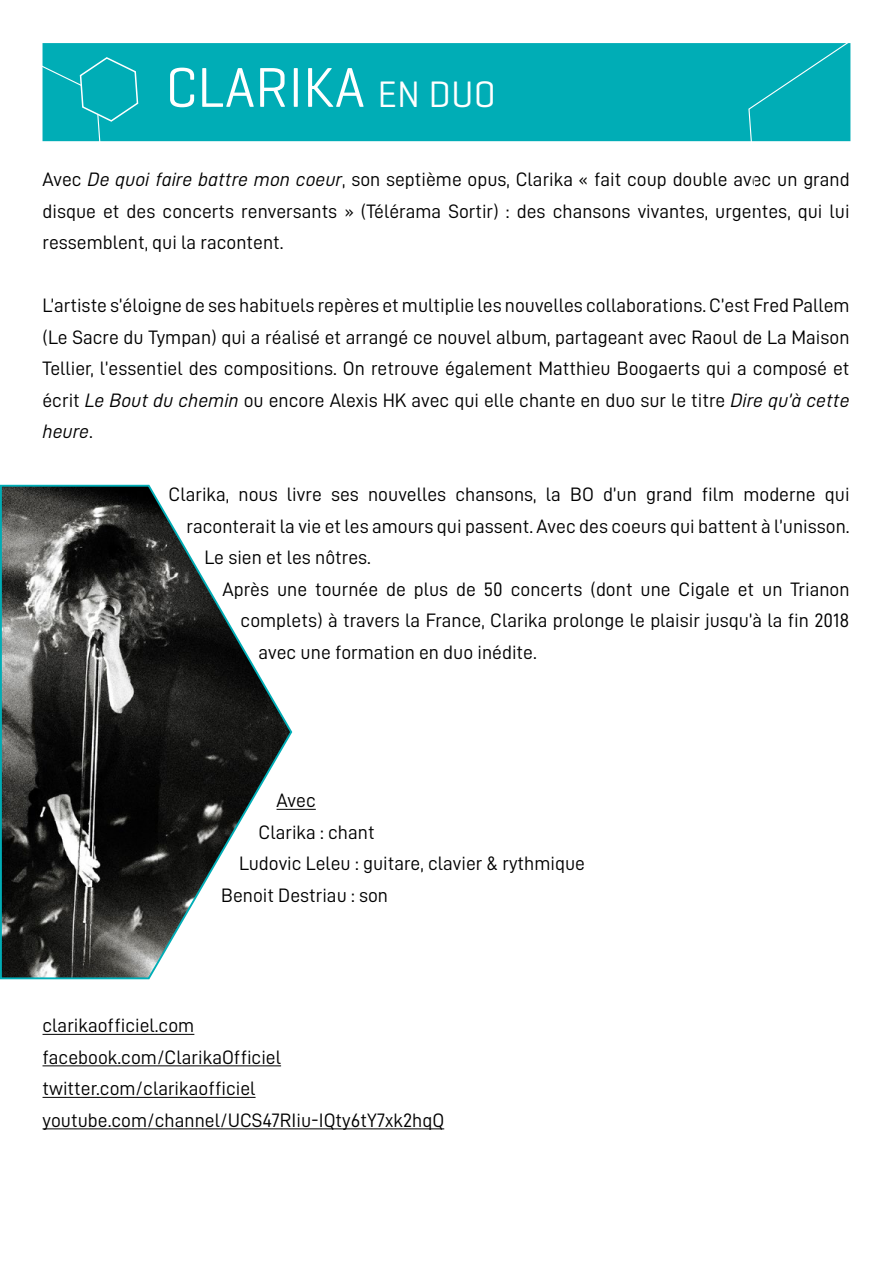
<style>
.page{position:relative;width:893px;height:1263px;background:#fff}
.page>*{position:absolute;margin:0;border:0;box-sizing:border-box;transform-origin:0 0}
.t1{font:57px "Geogrotesque";color:#fff}
.t2{font:19.5px/31.5px "D DIN";color:#000;text-align:justify}
.t3{font:19.5px "D DIN Italic";color:#000}
.s1{font-size:37.5px}
.s2{font-family:"D DIN Italic"}
.s3{font-family:"D DIN"}
</style>
<div class="page">
<div style="left:53px;top:54px;width:787px;height:77px;background:#00adb6"></div>
<div style="left:43px;top:43px;width:807px;height:98px;border:21px solid #00adb6"></div>
<svg style="left:42px;top:43px;width:97px;height:99px"></svg>
<hr style="left:277px;top:809px;width:39px;height:1px;background:#000">
<hr style="left:43px;top:1034px;width:151px;height:1px;background:#000">
<hr style="left:43px;top:1065px;width:238px;height:1px;background:#000">
<hr style="left:43px;top:1097px;width:213px;height:1px;background:#000">
<hr style="left:43px;top:1128px;width:401px;height:1px;background:#000">
<svg style="left:0;top:484px;width:294px;height:496px"></svg>
<svg style="left:748px;top:43px;width:103px;height:99px"></svg>
<h1 class="t1" style="left:166px;top:52px;width:332px">CLARIKA <span class="s1">EN DUO</span></h1>
<p class="t2" style="left:43px;top:163px;width:809px">Avec <span class="s2">De quoi faire battre mon coeur</span>, son septième opus, Clarika « fait coup double avec un grand disque et des concerts renversants » (Télérama Sortir) : des chansons vivantes, urgentes, qui lui ressemblent, qui la racontent.</p>
<p class="t2" style="left:43px;top:289px;width:809px">L’artiste s’éloigne de ses habituels repères et multiplie les nouvelles collaborations. C’est Fred Pallem (Le Sacre du Tympan) qui a réalisé et arrangé ce nouvel album, partageant avec Raoul de La Maison Tellier, l’essentiel des compositions. On retrouve également Matthieu Boogaerts qui a composé et écrit <span class="s2">Le Bout du chemin</span> ou encore Alexis HK avec qui elle chante en duo sur le titre <span class="s2">Dire qu’à cette</span></p>
<p class="t3" style="left:43px;top:421px;width:52px">heure<span class="s3">.</span></p>
<p class="t2" style="left:169px;top:478px;width:683px">Clarika, nous livre ses nouvelles chansons, la BO d’un grand film moderne qui</p>
<p class="t2" style="left:187px;top:510px;width:665px">raconterait la vie et les amours qui passent. Avec des coeurs qui battent à l’unisson.</p>
<p class="t2" style="left:205px;top:541px;width:168px">Le sien et les nôtres.</p>
<p class="t2" style="left:223px;top:573px;width:628px">Après une tournée de plus de 50 concerts (dont une Cigale et un Trianon</p>
<p class="t2" style="left:241px;top:604px;width:610px">complets) à travers la France, Clarika prolonge le plaisir jusqu’à la fin 2018</p>
<p class="t2" style="left:259px;top:636px;width:280px">avec une formation en duo inédite.</p>
<p class="t2" style="left:277px;top:784px;width:41px">Avec</p>
<p class="t2" style="left:259px;top:816px;width:118px">Clarika : chant</p>
<p class="t2" style="left:239px;top:847px;width:347px">Ludovic Leleu : guitare, clavier &amp; rythmique</p>
<p class="t2" style="left:221px;top:879px;width:169px">Benoit Destriau : son</p>
<p class="t2" style="left:43px;top:1009px;width:403px;text-align:left">clarikaofficiel.com<br>facebook.com/ClarikaOfficiel twitter.com/clarikaofficiel youtube.com/channel/UCS47RIiu-IQty6tY7xk2hqQ</p>
</div>
